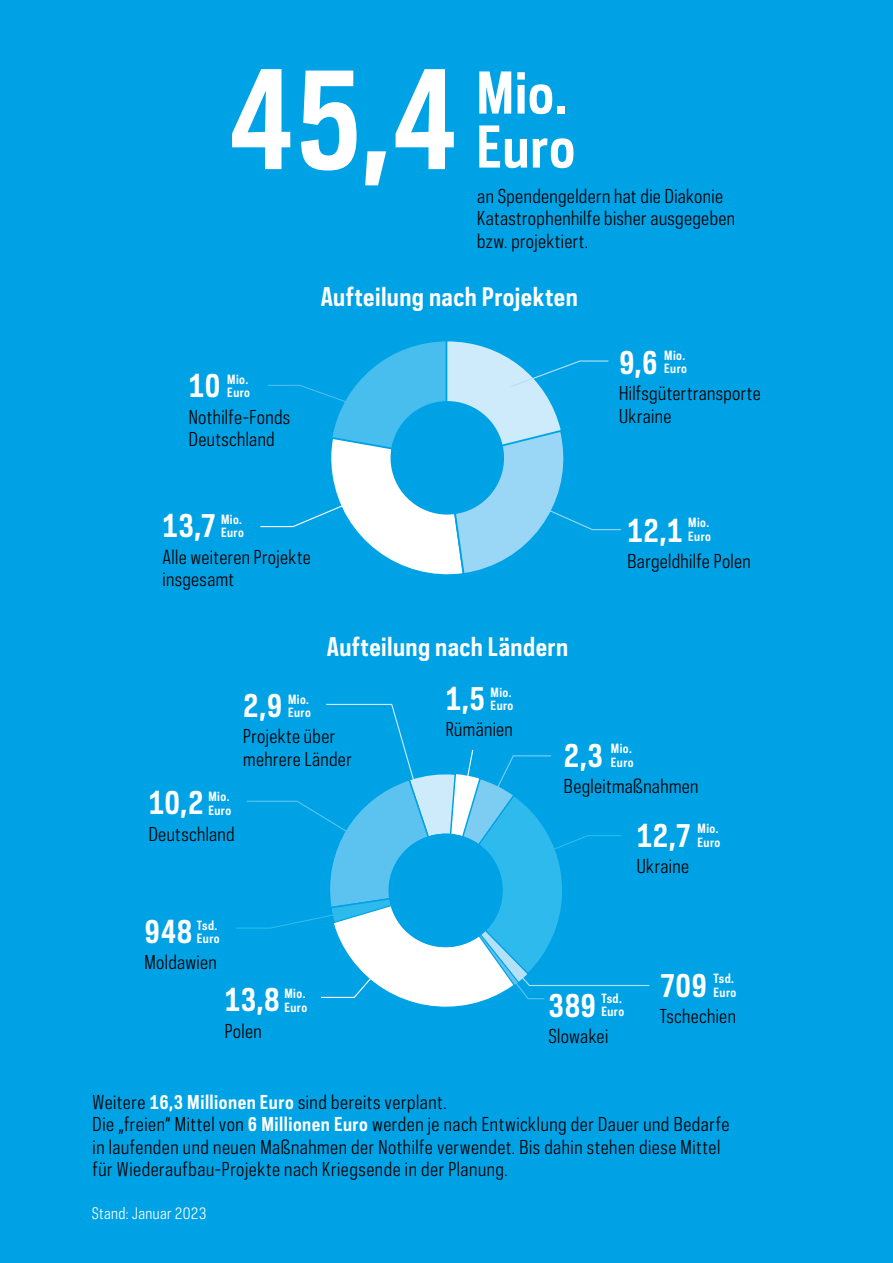
<style>
.page{position:relative;width:893px;height:1263px;background:#00a2e6}
.page>*{position:absolute;margin:0;border:0;box-sizing:border-box;transform-origin:0 0}
.t1{font:700 129px "Polaris Condensed";color:#fff}
.t2{font:700 54px/54px "Polaris Condensed";letter-spacing:.01em;color:#fff}
.t3{font:700 30px "Polaris Condensed";letter-spacing:.015em;color:#fff}
.t4{font:700 24px "Polaris Condensed";letter-spacing:.015em;color:#fff}
.t5{font:18px/22.5px "Polaris Condensed";letter-spacing:.025em;color:#000}
.t6{font:15px "Polaris Condensed";letter-spacing:.025em;color:#fff}
.t7{font:700 12px/13.5px "Polaris Condensed";letter-spacing:.035em;color:#fff}
.s1{font-weight:700;color:#fff}
</style>
<div class="page">
<svg style="left:260px;top:341px;width:361px;height:234px"></svg>
<svg style="left:236px;top:703px;width:414px;height:304px"></svg>
<h1 class="t1" style="left:228px;top:34px;width:232px">45,4</h1>
<h2 class="t2" style="left:476px;top:65px;width:100px">Mio.<br>Euro</h2>
<p class="t5" style="left:477px;top:184px;width:259px">an Spendengeldern hat die Diakonie<br>Katastrophenhilfe bisher ausgegeben bzw. projektiert.</p>
<h3 class="t3" style="left:189px;top:366px;width:33px">10</h3>
<p class="t5" style="left:189px;top:405px;width:103px">Nothilfe-Fonds<br>Deutschland</p>
<p class="t7" style="left:227px;top:372px;width:24px">Mio.<br>Euro</p>
<h3 class="t4" style="left:321px;top:281px;width:259px">Aufteilung nach Projekten</h3>
<h3 class="t3" style="left:162px;top:506px;width:55px">13,7</h3>
<p class="t5" style="left:162px;top:545px;width:150px">Alle weiteren Projekte insgesamt</p>
<p class="t7" style="left:221px;top:512px;width:24px">Mio.<br>Euro</p>
<h3 class="t4" style="left:327px;top:631px;width:243px">Aufteilung nach Ländern</h3>
<p class="t7" style="left:664px;top:348px;width:24px">Mio.<br>Euro</p>
<h3 class="t3" style="left:619px;top:342px;width:40px">9,6</h3>
<p class="t5" style="left:619px;top:382px;width:143px">Hilfsgütertransporte<br>Ukraine</p>
<p class="t7" style="left:688px;top:516px;width:24px">Mio.<br>Euro</p>
<h3 class="t3" style="left:627px;top:510px;width:57px">12,1</h3>
<p class="t5" style="left:627px;top:550px;width:125px">Bargeldhilfe Polen</p>
<h3 class="t3" style="left:149px;top:783px;width:56px">10,2</h3>
<p class="t5" style="left:149px;top:822px;width:87px">Deutschland</p>
<p class="t7" style="left:208px;top:789px;width:24px">Mio.<br>Euro</p>
<p class="t7" style="left:288px;top:692px;width:24px">Mio.<br>Euro</p>
<h3 class="t3" style="left:446px;top:678px;width:41px">1,5</h3>
<p class="t5" style="left:446px;top:718px;width:69px">Rümänien</p>
<p class="t7" style="left:491px;top:685px;width:24px">Mio.<br>Euro</p>
<h3 class="t3" style="left:243px;top:685px;width:41px">2,9</h3>
<p class="t5" style="left:243px;top:725px;width:110px">Projekte über mehrere Länder</p>
<h3 class="t3" style="left:145px;top:911px;width:49px">948</h3>
<p class="t5" style="left:145px;top:951px;width:74px">Moldawien</p>
<p class="t7" style="left:197px;top:918px;width:24px">Tsd.<br>Euro</p>
<h3 class="t3" style="left:225px;top:980px;width:57px">13,8</h3>
<p class="t5" style="left:225px;top:1019px;width:39px">Polen</p>
<p class="t7" style="left:284px;top:987px;width:24px">Mio.<br>Euro</p>
<h3 class="t3" style="left:564px;top:735px;width:41px">2,3</h3>
<p class="t5" style="left:564px;top:775px;width:136px">Begleitmaßnahmen</p>
<p class="t7" style="left:611px;top:742px;width:24px">Mio.<br>Euro</p>
<h3 class="t3" style="left:637px;top:815px;width:56px">12,7</h3>
<p class="t5" style="left:637px;top:855px;width:54px">Ukraine</p>
<p class="t7" style="left:698px;top:822px;width:24px">Mio.<br>Euro</p>
<p class="t7" style="left:601px;top:991px;width:24px">Tsd.<br>Euro</p>
<h3 class="t3" style="left:549px;top:985px;width:49px">389</h3>
<p class="t5" style="left:549px;top:1025px;width:61px">Slowakei</p>
<p class="t7" style="left:713px;top:971px;width:24px">Tsd.<br>Euro</p>
<h3 class="t3" style="left:660px;top:965px;width:49px">709</h3>
<p class="t5" style="left:660px;top:1005px;width:78px">Tschechien</p>
<p class="t5" style="left:93px;top:1090px;width:638px">Weitere <span class="s1">16,3 Millionen Euro</span> sind bereits verplant.<br>Die „freien“ Mittel von <span class="s1">6 Millionen Euro</span> werden je nach Entwicklung der Dauer und Bedarfe in laufenden und neuen Maßnahmen der Nothilfe verwendet. Bis dahin stehen diese Mittel für Wiederaufbau-Projekte nach Kriegsende in der Planung.</p>
<p class="t6" style="left:92px;top:1204px;width:116px">Stand: Januar 2023</p>
</div>
